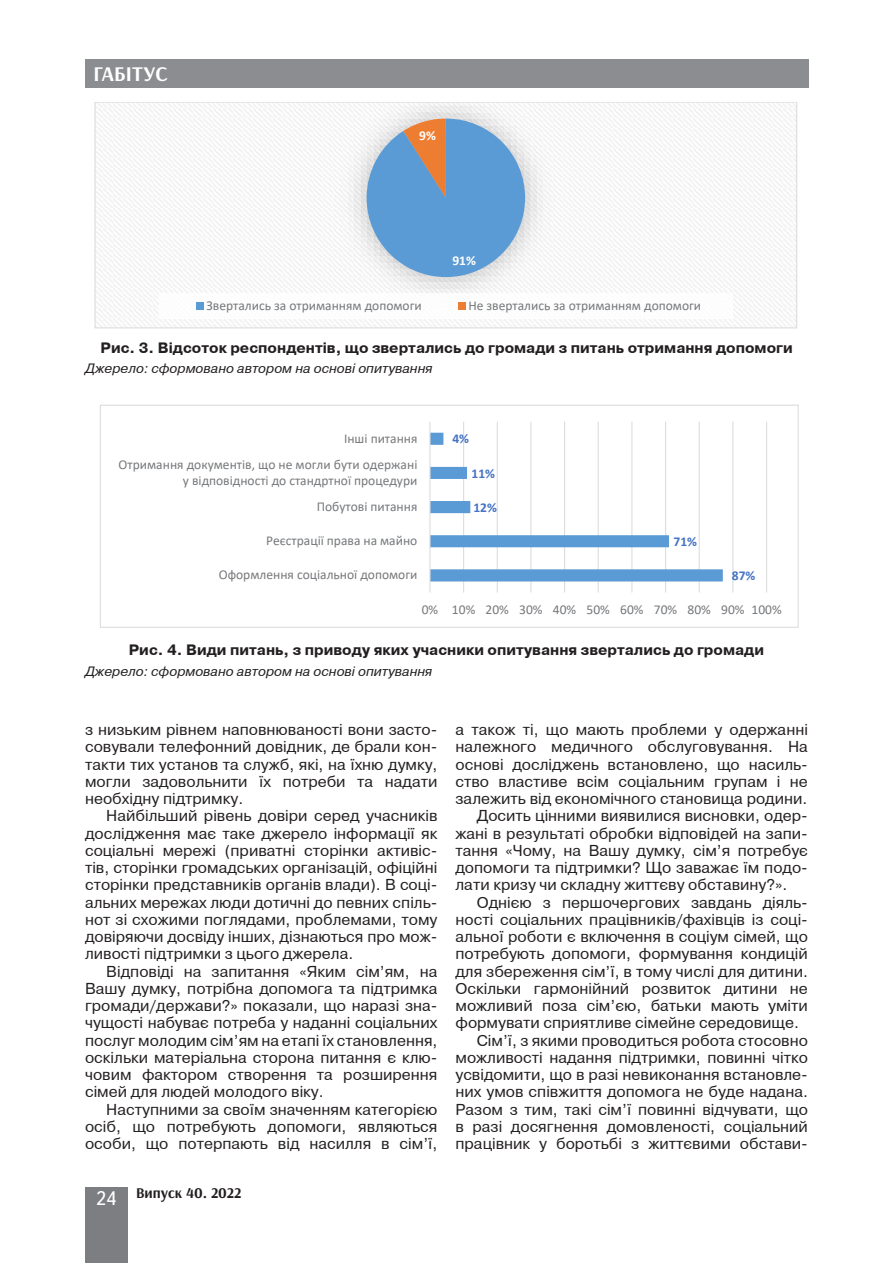
<style>
.page{position:relative;width:893px;height:1263px;background:#fff}
.page>*{position:absolute;margin:0;border:0;box-sizing:border-box;transform-origin:0 0}
.t1{font:700 21px "Arsenal";color:#fff}
.Текст_основной_G{font:15.75px/17.2px "Pragmatica C";color:#231f20;text-align:justify}
.Рисунок_подпись{font:700 15px "Pragmatica C";color:#231f20}
.t2{font:700 15px "Arsenal";color:#231f20}
.t3{font:13.5px/16.5px "Calibri";color:#76787b;text-align:right}
.Джерело{font:italic 13.5px "Pragmatica C";color:#231f20}
.t4{font:700 13.5px "Calibri";color:#4472c4}
.t5{font:700 13.5px "Calibri";color:#fff}
.s1{font-family:"Ukrainian Text";font-weight:400;font-size:19.5px;color:#fff}
</style>
<div class="page">
<div style="left:85px;top:59px;width:723px;height:29px;background:#8b8d90"></div>
<div style="left:85px;top:1186px;width:43px;height:76px;background:#7c7e81"></div>
<div style="left:95px;top:102px;width:702px;height:226px;background:#f8f8f8"></div>
<img style="left:354px;top:113px;width:189px;height:180px">
<img style="left:366px;top:106px;width:117px;height:129px">
<svg style="left:367px;top:119px;width:158px;height:158px;background:#83a9cd"></svg>
<div style="left:159px;top:294px;width:573px;height:25px;background:#fff"></div>
<div style="left:196px;top:303px;width:7px;height:7px;background:#5b9bd5"></div>
<div style="left:458px;top:303px;width:7px;height:7px;background:#ed7d31"></div>
<div style="left:94px;top:102px;width:703px;height:226px;border:1px solid #dcdddf"></div>
<hr style="left:463px;top:422px;width:1px;height:170px;background:#dcdddf">
<hr style="left:497px;top:422px;width:1px;height:170px;background:#dcdddf">
<hr style="left:530px;top:422px;width:1px;height:170px;background:#dcdddf">
<hr style="left:564px;top:422px;width:1px;height:170px;background:#dcdddf">
<hr style="left:598px;top:422px;width:1px;height:170px;background:#dcdddf">
<hr style="left:631px;top:422px;width:1px;height:170px;background:#dcdddf">
<hr style="left:665px;top:422px;width:1px;height:170px;background:#dcdddf">
<hr style="left:699px;top:422px;width:1px;height:170px;background:#dcdddf">
<hr style="left:732px;top:422px;width:1px;height:170px;background:#dcdddf">
<hr style="left:766px;top:422px;width:1px;height:170px;background:#dcdddf">
<svg style="left:431px;top:433px;width:292px;height:148px"></svg>
<hr style="left:429px;top:422px;width:2px;height:170px;background:#dcdddf">
<div style="left:100px;top:405px;width:699px;height:223px;border:1px solid #dcdddf"></div>
<h1 class="t1" style="left:94px;top:61px;width:76px">ГАБІТУС</h1>
<p class="t5" style="left:419px;top:126px;width:18px">9%</p>
<p class="t5" style="left:452px;top:251px;width:25px">91%</p>
<p class="t3" style="left:206px;top:297px;width:217px">Звертались за отриманням допомоги</p>
<p class="t3" style="left:468px;top:297px;width:234px">Не звертались за отриманням допомоги</p>
<p class="Рисунок_подпись" style="left:101px;top:339px;width:694px">Рис. 3. Відсоток респондентів, що звертались до громади з питань отримання допомоги</p>
<p class="Джерело" style="left:85px;top:361px;width:349px">Джерело: сформовано автором на основі опитування</p>
<p class="t3" style="left:344px;top:430px;width:75px">Інші питання</p>
<p class="t4" style="left:452px;top:429px;width:18px">4%</p>
<p class="t3" style="left:119px;top:455px;width:300px">Отримання документів, що не могли бути одержані у відповідності до стандртної процедури</p>
<p class="t4" style="left:472px;top:463px;width:25px">11%</p>
<p class="t3" style="left:317px;top:498px;width:102px">Побутові питання</p>
<p class="t4" style="left:473px;top:498px;width:25px">12%</p>
<p class="t3" style="left:266px;top:532px;width:153px">Реєстрації права на майно</p>
<p class="t4" style="left:673px;top:532px;width:25px">71%</p>
<p class="t3" style="left:219px;top:566px;width:200px">Оформлення соціальної допомоги</p>
<p class="t4" style="left:732px;top:566px;width:25px">87%</p>
<p class="t3" style="left:422px;top:601px;width:361px">0% 10% 20% 30% 40% 50% 60% 70% 80% 90% 100%</p>
<p class="Рисунок_подпись" style="left:129px;top:642px;width:637px">Рис. 4. Види питань, з приводу яких учасники опитування звертались до громади</p>
<p class="Джерело" style="left:85px;top:663px;width:349px">Джерело: сформовано автором на основі опитування</p>
<p class="Текст_основной_G" style="left:85px;top:721px;width:354px">з низьким рівнем наповнюваності вони засто&shy;совували телефонний довідник, де брали кон&shy;такти тих установ та служб, які, на їхню думку, могли задовольнити їх потреби та надати необхідну підтримку.</p>
<p class="Текст_основной_G" style="left:85px;top:807px;width:354px;text-indent:21px">Найбільший рівень довіри серед учасників дослідження має таке джерело інформації як соціальні мережі (приватні сторінки активіс&shy;тів, сторінки громадських організацій, офіційні сторінки представників органів влади). В соці&shy;альних мережах люди дотичні до певних спіль&shy;нот зі схожими поглядами, проблемами, тому довіряючи досвіду інших, дізнаються про мож&shy;ливості підтримки з цього джерела.</p>
<p class="Текст_основной_G" style="left:85px;top:963px;width:354px;text-indent:21px">Відповіді на запитання «Яким сім’ям, на Вашу думку, потрібна допомога та підтримка громади/держави?» показали, що наразі зна&shy;чущості набуває потреба у наданні соціальних послуг молодим сім’ям на етапі їх становлення, оскільки матеріальна сторона питання є клю&shy;човим фактором створення та розширення сімей для людей молодого віку.</p>
<p class="Текст_основной_G" style="left:85px;top:1101px;width:354px;text-indent:21px">Наступними за своїм значенням категорією осіб, що потребують допомоги, являються особи, що потерпають від насилля в сім’ї,</p>
<p class="t2" style="left:96px;top:1183px;width:147px"><span class="s1">24</span> Випуск 40. 2022</p>
<p class="Текст_основной_G" style="left:455px;top:721px;width:354px">а також ті, що мають проблеми у одержанні належного медичного обслуговування. На основі досліджень встановлено, що насиль&shy;ство властиве всім соціальним групам і не залежить від економічного становища родини.</p>
<p class="Текст_основной_G" style="left:455px;top:807px;width:354px;text-indent:21px">Досить цінними виявилися висновки, одер&shy;жані в результаті обробки відповідей на запи&shy;тання «Чому, на Вашу думку, сім’я потребує допомоги та підтримки? Що заважає їм подо&shy;лати кризу чи складну життєву обставину?».</p>
<p class="Текст_основной_G" style="left:455px;top:894px;width:354px;text-indent:21px">Однією з першочергових завдань діяль&shy;ності соціальних працівників/фахівців із соці&shy;альної роботи є включення в соціум сімей, що потребують допомоги, формування кондицій для збереження сім’ї, в тому числі для дитини.<br>Оскільки гармонійний розвиток дитини не можливий поза сім’єю, батьки мають уміти формувати сприятливе сімейне середовище.</p>
<p class="Текст_основной_G" style="left:455px;top:1032px;width:354px;text-indent:21px">Сім’ї, з якими проводиться робота стосовно можливості надання підтримки, повинні чітко усвідомити, що в разі невиконання встановле&shy;них умов співжиття допомога не буде надана.<br>Разом з тим, такі сім’ї повинні відчувати, що в разі досягнення домовленості, соціальний працівник у боротьбі з життєвими обстави-</p>
</div>
